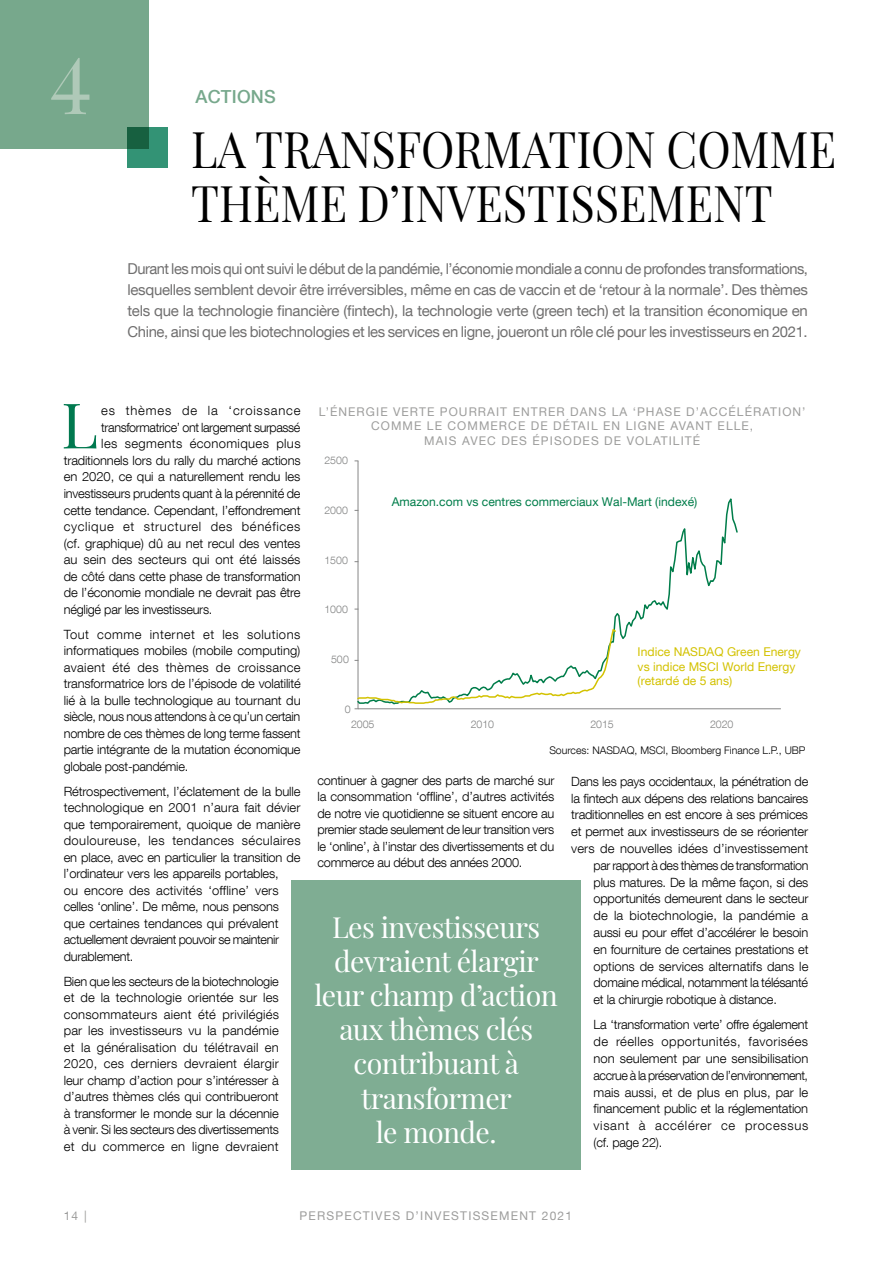
<style>
.page{position:relative;width:893px;height:1263px;background:#fff}
.page>*{position:absolute;margin:0;border:0;box-sizing:border-box;transform-origin:0 0}
.t1{font:78px "Playfair Display";color:#afc9b8}
.t2{font:62.85px "Playfair Display";color:#00794f}
.t3{font:49.5px/54px "Playfair Display";color:#000;scale:.91 1}
.t4{font:28.5px/34.2px "Playfair Display";letter-spacing:-.02em;color:#fff;text-align:center}
.t5{font:500 18px "Helvetica Neue LT Com";letter-spacing:.01em;color:#77a88c}
.t6{font:15px/21px "Helvetica Neue LT Com";letter-spacing:-.025em;color:#706f6f;text-align:justify}
.t7{font:300 12.75px/16.5px "Helvetica Neue LT Com";letter-spacing:-.015em;color:#000;text-align:justify}
.t8{font:300 12.75px "Helvetica Neue LT Com";letter-spacing:.005em;color:#000}
.t9{font:300 12.75px "Helvetica Neue LT Com";letter-spacing:.01em;color:#000}
.t10{font:300 12.75px "Helvetica Neue LT Com";letter-spacing:.05em;color:#000}
.t11{font:300 12.75px "Helvetica Neue LT Com";letter-spacing:.015em;color:#000}
.t12{font:300 12.75px "Helvetica Neue LT Com";letter-spacing:.03em;color:#000}
.t13{font:300 12.75px "Helvetica Neue LT Com";letter-spacing:.065em;color:#000}
.t14{font:12.15px/14.5px "Helvetica Neue LT Com";color:#d3c200}
.t15{font:12.15px "Helvetica Neue LT Com";color:#007d4a}
.t16{font:12px/14.4px "Helvetica Neue LT Com";letter-spacing:.09em;color:#9d9d9c;text-align:center}
.t17{font:300 10.65px "Helvetica Neue LT Com";letter-spacing:-.005em;color:#808181}
.t18{font:300 10.5px "Helvetica Neue LT Com";color:#000}
</style>
<div class="page">
<div style="left:0;top:0;width:148px;height:148px;background:#77a88c"></div>
<svg style="left:128px;top:128px;width:40px;height:40px;background:#2b8466"></svg>
<div style="left:292px;top:880px;width:289px;height:289px;background:#7fad93"></div>
<hr style="left:358px;top:461px;width:1px;height:248px;background:#878787">
<hr style="left:358px;top:708px;width:423px;height:1px;background:#878787">
<svg style="left:356px;top:494px;width:382px;height:145px"></svg>
<svg style="left:355px;top:627px;width:262px;height:82px"></svg>
<h1 class="t1" style="left:50px;top:24px;width:44px">4</h1>
<h3 class="t5" style="left:196px;top:85px;width:82px">ACTIONS</h3>
<h3 class="t3" style="left:191px;top:119px;width:710px">LA TRANSFORMATION COMME<br>THÈME D’INVESTISSEMENT</h3>
<p class="t6" style="left:128px;top:258px;width:682px">Durant les mois qui ont suivi le début de la pandémie, l’économie mondiale a connu de profondes transformations, lesquelles semblent devoir être irréversibles, même en cas de vaccin et de ‘retour à la normale’. Des thèmes tels que la technologie financière (fintech), la technologie verte (green tech) et la transition économique en Chine, ainsi que les biotechnologies et les services en ligne, joueront un rôle clé pour les investisseurs en 2021.</p>
<h2 class="t2" style="left:61px;top:376px;width:38px">L</h2>
<p class="t13" style="left:101px;top:403px;width:201px">es thèmes de la ‘croissance</p>
<p class="t7" style="left:101px;top:419px;width:201px">transformatrice’ ont largement surpassé</p>
<p class="t12" style="left:101px;top:436px;width:201px">les segments économiques plus</p>
<p class="t7" style="left:64px;top:452px;width:238px">traditionnels lors du rally du marché actions</p>
<p class="t7" style="left:64px;top:468px;width:238px">en 2020, ce qui a naturellement rendu les</p>
<p class="t7" style="left:64px;top:485px;width:238px">investisseurs prudents quant à la pérennité de</p>
<p class="t7" style="left:64px;top:501px;width:238px">cette tendance. Cependant, l’effondrement</p>
<p class="t10" style="left:64px;top:519px;width:238px">cyclique et structurel des bénéfices</p>
<p class="t7" style="left:64px;top:534px;width:238px">(cf. graphique) dû au net recul des ventes</p>
<p class="t9" style="left:64px;top:552px;width:238px">au sein des secteurs qui ont été laissés</p>
<p class="t7" style="left:64px;top:567px;width:238px">de côté dans cette phase de transformation</p>
<p class="t7" style="left:64px;top:584px;width:238px">de l’économie mondiale ne devrait pas être</p>
<p class="t7" style="left:64px;top:600px;width:150px">négligé par les investisseurs.</p>
<p class="t7" style="left:64px;top:625px;width:238px">Tout comme internet et les solutions informatiques mobiles (mobile computing) avaient été des thèmes de croissance transformatrice lors de l’épisode de volatilité lié à la bulle technologique au tournant du siècle, nous nous attendons à ce qu’un certain nombre de ces thèmes de long terme fassent partie intégrante de la mutation économique globale post-pandémie.</p>
<p class="t7" style="left:64px;top:782px;width:238px;text-align:left">Rétrospectivement, l’éclatement de la bulle technologique en 2001 n’aura fait dévier que temporairement, quoique de manière douloureuse, les tendances séculaires en place, avec en particulier la transition de l’ordinateur vers les appareils portables,<br>ou encore des activités ‘offline’ vers celles ‘online’. De même, nous pensons que certaines tendances qui prévalent actuellement devraient pouvoir se maintenir durablement.</p>
<p class="t7" style="left:64px;top:972px;width:217px">Bien que les secteurs de la biotechnologie et de la technologie orientée sur les consommateurs aient été privilégiés par les investisseurs vu la pandémie et la généralisation du télétravail en 2020, ces derniers devraient élargir leur champ d’action pour s’intéresser à d’autres thèmes clés qui contribueront à transformer le monde sur la décennie à venir. Si les secteurs des divertissements et du commerce en ligne devraient</p>
<p class="t16" style="left:319px;top:404px;width:488px">L’ÉNERGIE VERTE POURRAIT ENTRER DANS LA ‘PHASE D’ACCÉLÉRATION’<br>COMME LE COMMERCE DE DÉTAIL EN LIGNE AVANT ELLE,<br>MAIS AVEC DES ÉPISODES DE VOLATILITÉ</p>
<p class="t17" style="left:324px;top:454px;width:25px">2500</p>
<p class="t17" style="left:324px;top:504px;width:25px">2000</p>
<p class="t17" style="left:324px;top:553px;width:25px">1500</p>
<p class="t17" style="left:324px;top:603px;width:25px">1000</p>
<p class="t17" style="left:331px;top:653px;width:19px">500</p>
<p class="t17" style="left:345px;top:702px;width:7px">0</p>
<p class="t15" style="left:392px;top:494px;width:307px">Amazon.com vs centres commerciaux Wal-Mart (indexé)</p>
<p class="t14" style="left:638px;top:644px;width:165px">Indice NASDAQ Green Energy vs indice MSCI World Energy (retardé de 5 ans)</p>
<p class="t17" style="left:351px;top:717px;width:25px">2005</p>
<p class="t17" style="left:471px;top:717px;width:25px">2010</p>
<p class="t17" style="left:590px;top:717px;width:25px">2015</p>
<p class="t17" style="left:710px;top:717px;width:25px">2020</p>
<p class="t18" style="left:549px;top:744px;width:258px">Sources: NASDAQ, MSCI, Bloomberg Finance L.P., UBP</p>
<p class="t7" style="left:317px;top:772px;width:238px">continuer à gagner des parts de marché sur la consommation ‘offline’, d’autres activités de notre vie quotidienne se situent encore au premier stade seulement de leur transition vers le ‘online’, à l’instar des divertissements et du commerce au début des années 2000.</p>
<h3 class="t4" style="left:315px;top:907px;width:245px">Les investisseurs devraient élargir leur champ d’action aux thèmes clés contribuant à transformer<br>le monde.</h3>
<p class="t7" style="left:571px;top:773px;width:239px">Dans les pays occidentaux, la pénétration de</p>
<p class="t7" style="left:571px;top:789px;width:239px">la fintech aux dépens des relations bancaires</p>
<p class="t7" style="left:571px;top:806px;width:238px">traditionnelles en est encore à ses prémices</p>
<p class="t7" style="left:571px;top:823px;width:238px">et permet aux investisseurs de se réorienter</p>
<p class="t8" style="left:571px;top:841px;width:239px">vers de nouvelles idées d’investissement</p>
<p class="t7" style="left:594px;top:857px;width:216px">par rapport à des thèmes de transformation</p>
<p class="t7" style="left:594px;top:873px;width:216px">plus matures. De la même façon, si des</p>
<p class="t7" style="left:594px;top:890px;width:216px">opportunités demeurent dans le secteur</p>
<p class="t11" style="left:594px;top:908px;width:216px">de la biotechnologie, la pandémie a</p>
<p class="t7" style="left:594px;top:924px;width:216px">aussi eu pour effet d’accélérer le besoin</p>
<p class="t7" style="left:594px;top:941px;width:216px">en fourniture de certaines prestations et</p>
<p class="t7" style="left:594px;top:957px;width:216px">options de services alternatifs dans le</p>
<p class="t7" style="left:594px;top:974px;width:216px">domaine médical, notamment la télésanté</p>
<p class="t7" style="left:594px;top:991px;width:185px">et la chirurgie robotique à distance.</p>
<p class="t7" style="left:594px;top:1016px;width:216px">La ‘transformation verte’ offre également de réelles opportunités, favorisées non seulement par une sensibilisation accrue à la préservation de l’environnement, mais aussi, et de plus en plus, par le financement public et la réglementation visant à accélérer ce processus (cf. page 22).</p>
<p class="t16" style="left:64px;top:1209px;width:24px">14 |</p>
<p class="t16" style="left:300px;top:1209px;width:274px">PERSPECTIVES D’INVESTISSEMENT 2021</p>
</div>
